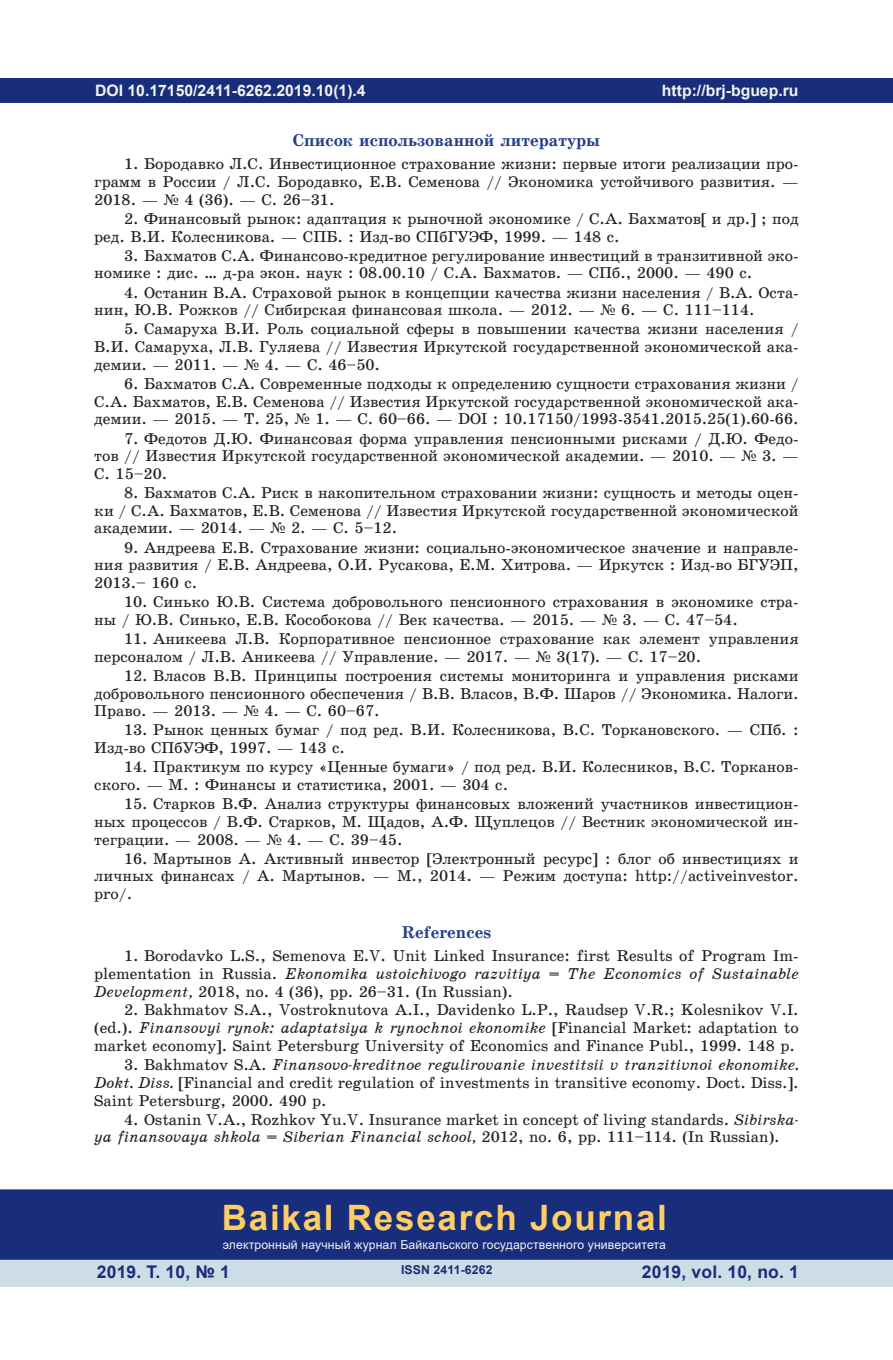
<style>
.page{position:relative;width:893px;height:1360px;background:#fff}
.page>*{position:absolute;margin:0;border:0;box-sizing:border-box;transform-origin:0 0}
.t1{font:700 35px "Arial";letter-spacing:.05em;color:#fecd64}
.t2{font:700 17.5px "Arial";letter-spacing:.01em;color:#182d7c}
.t3{font:17.15px "School Book C Bold";color:#253f8e}
.t4{font:15.75px/17.7px "School Book C";color:#231f20;text-align:justify}
.t5{font:15.75px "School Book C Italic";color:#231f20}
.t6{font:700 15.75px "Arial";color:#f2f3f4}
.t7{font:12.25px "Arial";letter-spacing:.01em;color:#f2f3f4}
.t8{font:700 12.25px "Arial";letter-spacing:.01em;color:#182d7c}
.s1{font-family:"Times New Roman"}
.s2{font-family:"School Book C"}
.s3{font-family:"School Book C Italic"}
</style>
<div class="page">
<div style="left:0;top:78px;width:893px;height:25px;background:#182d7c"></div>
<div style="left:0;top:1258px;width:893px;height:28px;background:#cddde6"></div>
<div style="left:0;top:1189px;width:893px;height:70px;background:#182d7c;border:2px solid #182d7c"></div>
<p class="t6" style="left:95px;top:79px;width:272px">DOI 10.17150/2411-6262.2019.10(1).4</p>
<p class="t3" style="left:293px;top:131px;width:309px">Список использованной литературы</p>
<p class="t4" style="left:94px;top:155px;width:706px;text-indent:30px">1. Бородавко Л.С. Инвестиционное страхование жизни: первые итоги реализации про&shy;грамм в России / Л.С. Бородавко, Е.В. Семенова // Экономика устойчивого развития. — 2018. — <span class="s1">№</span> 4 (36). — С. 26–31.</p>
<p class="t4" style="left:94px;top:210px;width:706px;text-indent:30px">2. Финансовый рынок: адаптация к рыночной экономике / С.А. Бахматов[ и др.] ; под ред. В.И. Колесникова. — СПБ. : Изд-во СПбГУЭФ, 1999. — 148 с.</p>
<p class="t4" style="left:94px;top:247px;width:706px;text-indent:30px">3. Бахматов С.А. Финансово-кредитное регулирование инвестиций в транзитивной эко&shy;номике : дис. … д-ра экон. наук : 08.00.10 / С.А. Бахматов. — СПб., 2000. — 490 с.</p>
<p class="t4" style="left:94px;top:283px;width:706px;text-indent:30px">4. Останин В.А. Страховой рынок в концепции качества жизни населения / В.А. Оста&shy;нин, Ю.В. Рожков // Сибирская финансовая школа. — 2012. — <span class="s1">№</span> 6. — С. 111–114.</p>
<p class="t4" style="left:94px;top:320px;width:706px;text-indent:30px">5. Самаруха В.И. Роль социальной сферы в повышении качества жизни населения / В.И. Самаруха, Л.В. Гуляева // Известия Иркутской государственной экономической ака&shy;демии. — 2011. — <span class="s1">№</span> 4. — С. 46–50.</p>
<p class="t4" style="left:94px;top:375px;width:706px;text-indent:30px">6. Бахматов С.А. Современные подходы к определению сущности страхования жизни / С.А. Бахматов, Е.В. Семенова // Известия Иркутской государственной экономической ака&shy;демии. — 2015. — Т. 25, <span class="s1">№</span> 1. — С. 60–66. — DOI : 10.17150/1993-3541.2015.25(1).60-66.</p>
<p class="t4" style="left:94px;top:429px;width:706px;text-indent:30px">7. Федотов Д.Ю. Финансовая форма управления пенсионными рисками / Д.Ю. Федо&shy;тов // Известия Иркутской государственной экономической академии. — 2010. — <span class="s1">№</span> 3. — С. 15–20.</p>
<p class="t4" style="left:94px;top:484px;width:706px;text-indent:30px">8. Бахматов С.А. Риск в накопительном страховании жизни: сущность и методы оцен&shy;ки / С.А. Бахматов, Е.В. Семенова // Известия Иркутской государственной экономической академии. — 2014. — <span class="s1">№</span> 2. — С. 5–12.</p>
<p class="t4" style="left:94px;top:538px;width:706px;text-indent:30px">9. Андреева Е.В. Страхование жизни: социально-экономическое значение и направле&shy;ния развития / Е.В. Андреева, О.И. Русакова, Е.М. Хитрова. — Иркутск : Изд-во БГУЭП, 2013.– 160 с.</p>
<p class="t4" style="left:94px;top:593px;width:706px;text-indent:30px">10. Синько Ю.В. Система добровольного пенсионного страхования в экономике стра&shy;ны / Ю.В. Синько, Е.В. Кособокова // Век качества. — 2015. — <span class="s1">№</span> 3. — С. 47–54.</p>
<p class="t4" style="left:94px;top:630px;width:706px;text-indent:30px">11. Аникеева Л.В. Корпоративное пенсионное страхование как элемент управления персоналом / Л.В. Аникеева // Управление. — 2017. — <span class="s1">№</span> 3(17). — С. 17–20.</p>
<p class="t4" style="left:94px;top:667px;width:706px;text-indent:30px">12. Власов В.В. Принципы построения системы мониторинга и управления рисками добровольного пенсионного обеспечения / В.В. Власов, В.Ф. Шаров // Экономика. Налоги.<br>Право. — 2013. — <span class="s1">№</span> 4. — С. 60–67.</p>
<p class="t4" style="left:94px;top:721px;width:706px;text-indent:30px">13. Рынок ценных бумаг / под ред. В.И. Колесникова, В.С. Торкановского. — СПб. :<br>Изд-во СПбУЭФ, 1997. — 143 с.</p>
<p class="t4" style="left:94px;top:758px;width:706px;text-indent:30px">14. Практикум по курсу «Ценные бумаги» / под ред. В.И. Колесников, В.С. Торканов&shy;ского. — М. : Финансы и статистика, 2001. — 304 с.</p>
<p class="t4" style="left:94px;top:795px;width:706px;text-indent:30px">15. Старков В.Ф. Анализ структуры финансовых вложений участников инвестицион&shy;ных процессов / В.Ф. Старков, М. Щадов, А.Ф. Щуплецов // Вестник экономической ин&shy;теграции. — 2008. — <span class="s1">№</span> 4. — С. 39–45.</p>
<p class="t4" style="left:94px;top:849px;width:706px;text-indent:30px">16. Мартынов А. Активный инвестор [Электронный ресурс] : блог об инвестициях и личных финансах / А. Мартынов. — М., 2014. — Режим доступа: http://activeinvestor. pro/.</p>
<p class="t3" style="left:402px;top:923px;width:91px">References</p>
<p class="t4" style="left:124px;top:946px;width:676px">1. Borodavko L.S., Semenova E.V. Unit Linked Insurance: first Results of Program Im-</p>
<p class="t5" style="left:94px;top:964px;width:706px"><span class="s2">plementation in Russia.</span> Ekonomika ustoichivogo razvitiya = The Economics of Sustainable</p>
<p class="t4" style="left:94px;top:982px;width:420px"><span class="s3">Development,</span> 2018, no. 4 (36), pp. 26–31. (In Russian).</p>
<p class="t4" style="left:124px;top:1001px;width:676px">2. Bakhmatov S.A., Vostroknutova A.I., Davidenko L.P., Raudsep V.R.; Kolesnikov V.I.</p>
<p class="t5" style="left:94px;top:1019px;width:706px"><span class="s2">(ed.).</span> Finansovyi rynok: adaptatsiya k rynochnoi ekonomike <span class="s2">[Financial Market: adaptation to</span></p>
<p class="t4" style="left:94px;top:1037px;width:702px">market economy]. Saint Petersburg University of Economics and Finance Publ., 1999. 148 p.</p>
<p class="t5" style="left:124px;top:1055px;width:676px"><span class="s2">3. Bakhmatov S.A.</span> Finansovo-kreditnoe regulirovanie investitsii v tranzitivnoi ekonomike.</p>
<p class="t4" style="left:94px;top:1073px;width:706px"><span class="s3">Dokt. Diss.</span> [Financial and credit regulation of investments in transitive economy. Doct. Diss.].<br>Saint Petersburg, 2000. 490 p.</p>
<p class="t4" style="left:124px;top:1110px;width:676px">4. Ostanin V.A., Rozhkov Yu.V. Insurance market in concept of living standards. <span class="s3">Sibirska-</span></p>
<p class="t5" style="left:94px;top:1128px;width:687px">ya finansovaya shkola = Siberian Financial school, <span class="s2">2012, no. 6, pp. 111–114. (In Russian).</span></p>
<p class="t6" style="left:662px;top:79px;width:138px">http://brj-bguep.ru</p>
<p class="t6" style="left:357px;top:79px;width:10px">1</p>
<h1 class="t1" style="left:222px;top:1192px;width:447px">Baikal Research Journal</h1>
<p class="t7" style="left:223px;top:1236px;width:445px">электронный научный журнал Байкальского государственного университета</p>
<p class="t2" style="left:97px;top:1259px;width:135px">2019. Т. 10, № 1</p>
<p class="t8" style="left:401px;top:1261px;width:93px">ISSN 2411-6262</p>
<p class="t2" style="left:642px;top:1259px;width:159px">2019, vol. 10, no. 1</p>
</div>
